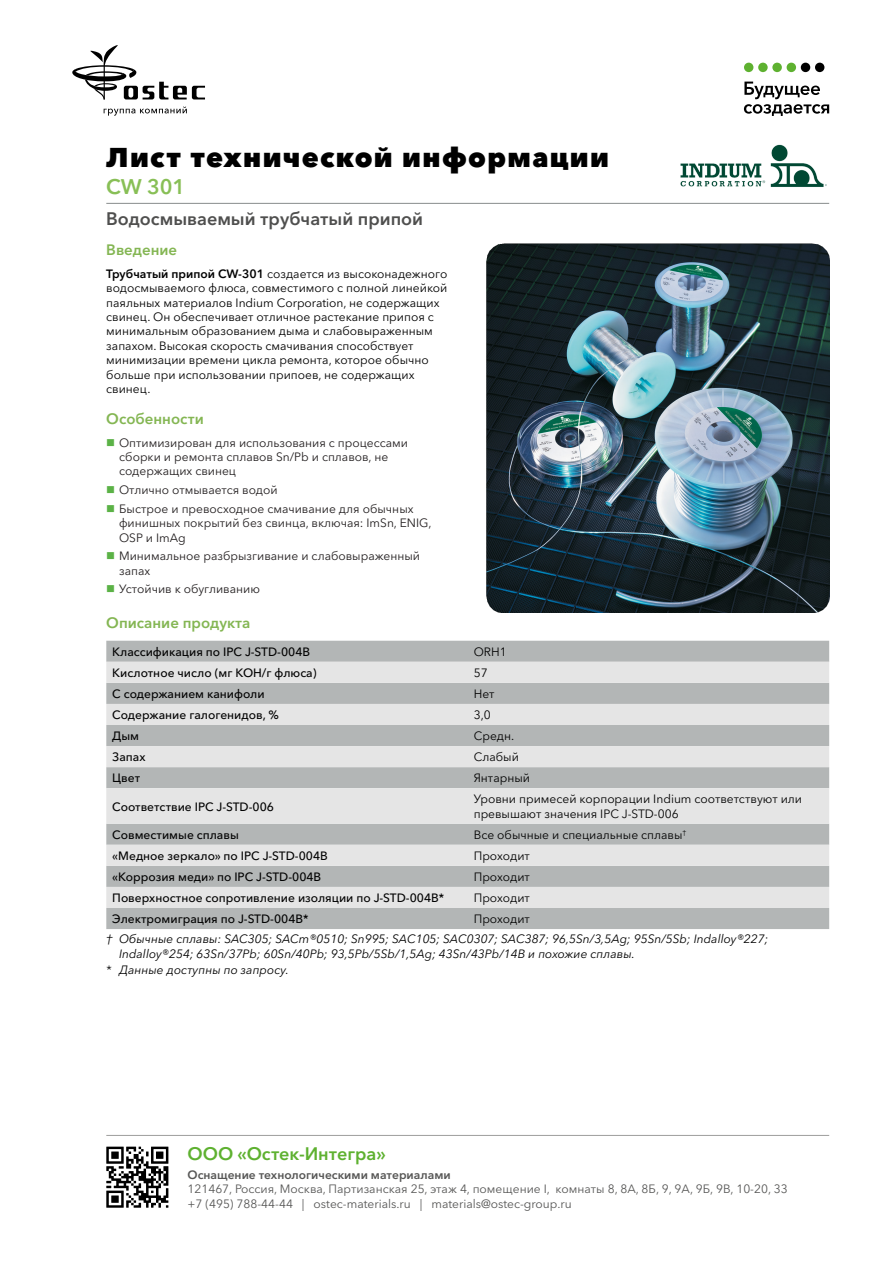
<style>
.page{position:relative;width:893px;height:1263px;background:#fff}
.page>*{position:absolute;margin:0;border:0;box-sizing:border-box;transform-origin:0 0}
.t1{font:800 27px "Avenir Next Cyr";letter-spacing:.05em;color:#000}
.Заголовок1{font:600 21px "Avenir Next Cyr";color:#88bf56}
.Заголовок2{font:600 18px "Avenir Next Cyr";color:#4f4f4e}
.t2{font:600 18px "Avenir Next Cyr";color:#5eb130}
.Заголовок3{font:600 15px "Avenir Next Cyr";color:#84b653}
.t3{font:12px/14.4px "Avenir Next Cyr";color:#020202}
.t4{font:500 12px "Avenir Next Cyr";color:#020202}
.t5{font:12px/14.4px "Avenir Next Cyr";color:#231f20}
.t6{font:italic 12px/14.4px "Avenir Next Cyr";color:#020202}
.t7{font:12px/14.4px "Avenir Next Cyr";color:#575756}
.t8{font:600 12px "Avenir Next Cyr";color:#575756}
.s1{font-weight:600}
</style>
<div class="page">
<svg style="left:72px;top:45px;width:133px;height:55px"></svg>
<svg style="left:104px;top:106px;width:83px;height:10px"></svg>
<div style="left:744px;top:63px;width:9px;height:9px;background:#5eb130;border-radius:50%"></div>
<div style="left:758px;top:63px;width:10px;height:9px;background:#5eb130;border-radius:50%"></div>
<div style="left:772px;top:63px;width:10px;height:9px;background:#5eb130;border-radius:50%"></div>
<div style="left:787px;top:63px;width:9px;height:9px;background:#5eb130;border-radius:50%"></div>
<div style="left:801px;top:63px;width:9px;height:9px;background:#000;border-radius:50%"></div>
<div style="left:815px;top:63px;width:9px;height:9px;background:#000;border-radius:50%"></div>
<svg style="left:744px;top:82px;width:85px;height:34px"></svg>
<hr style="left:106px;top:1135px;width:723px;height:1px;background:#9d9d9c">
<svg style="left:106px;top:1146px;width:62px;height:62px"></svg>
<img style="left:680px;top:144px;width:147px;height:43px">
<hr style="left:106px;top:203px;width:723px;height:1px;background:#888c8c">
<img style="left:487px;top:243px;width:342px;height:369px">
<div style="left:106px;top:641px;width:723px;height:288px;background:#b3b6b6"></div>
<svg style="left:106px;top:662px;width:723px;height:246px;background:#cfd1d1"></svg>
<h1 class="t1" style="left:106px;top:141px;width:504px">Лист технической информации</h1>
<p class="Заголовок1" style="left:106px;top:174px;width:81px">CW 301</p>
<p class="Заголовок2" style="left:106px;top:207px;width:318px">Водосмываемый трубчатый припой</p>
<p class="Заголовок3" style="left:106px;top:240px;width:72px">Введение</p>
<p class="t3" style="left:106px;top:266px;width:343px"><span class="s1">Трубчатый припой CW-301</span> создается из высоконадежного водосмываемого флюса, совместимого с полной линейкой паяльных материалов Indium Corporation, не содержащих свинец. Он обеспечивает отличное растекание припоя с минимальным образованием дыма и слабовыраженным запахом. Высокая скорость смачивания способствует минимизации времени цикла ремонта, которое обычно больше при использовании припоев, не содержащих свинец.</p>
<p class="Заголовок3" style="left:106px;top:409px;width:99px">Особенности</p>
<p class="t5" style="left:119px;top:435px;width:291px">Оптимизирован для использования с процессами сборки и ремонта сплавов Sn/Pb и сплавов, не содержащих свинец</p>
<p class="t5" style="left:119px;top:483px;width:160px">Отлично отмывается водой</p>
<p class="t5" style="left:119px;top:501px;width:314px">Быстрое и превосходное смачивание для обычных финишных покрытий без свинца, включая: ImSn, ENIG,<br>OSP и ImAg</p>
<p class="t5" style="left:119px;top:549px;width:302px">Минимальное разбрызгивание и слабовыраженный запах</p>
<p class="t5" style="left:119px;top:582px;width:142px">Устойчив к обугливанию</p>
<p class="Заголовок3" style="left:106px;top:614px;width:146px">Описание продукта</p>
<p class="t4" style="left:112px;top:644px;width:199px">Классификация по IPC J-STD-004B</p>
<p class="t3" style="left:474px;top:644px;width:34px">ORH1</p>
<p class="t4" style="left:112px;top:665px;width:206px">Кислотное число (мг KOH/г флюса)</p>
<p class="t3" style="left:474px;top:665px;width:15px">57</p>
<p class="t4" style="left:112px;top:686px;width:154px">С содержанием канифоли</p>
<p class="t3" style="left:474px;top:686px;width:22px">Нет</p>
<p class="t4" style="left:112px;top:708px;width:168px">Содержание галогенидов, %</p>
<p class="t3" style="left:474px;top:708px;width:19px">3,0</p>
<p class="t4" style="left:112px;top:729px;width:28px">Дым</p>
<p class="t3" style="left:474px;top:729px;width:42px">Средн.</p>
<p class="t4" style="left:112px;top:750px;width:35px">Запах</p>
<p class="t3" style="left:474px;top:750px;width:47px">Слабый</p>
<p class="t4" style="left:112px;top:771px;width:29px">Цвет</p>
<p class="t3" style="left:474px;top:771px;width:58px">Янтарный</p>
<p class="t4" style="left:112px;top:799px;width:163px">Соответствие IPC J-STD-006</p>
<p class="t3" style="left:474px;top:792px;width:330px">Уровни примесей корпорации Indium соответствуют или превышают значения IPC J-STD-006</p>
<p class="t4" style="left:112px;top:827px;width:128px">Совместимые сплавы</p>
<p class="t3" style="left:474px;top:827px;width:214px">Все обычные и специальные сплавы<sup>†</sup></p>
<p class="t4" style="left:112px;top:848px;width:217px">«Медное зеркало» по IPC J-STD-004B</p>
<p class="t3" style="left:474px;top:848px;width:58px">Проходит</p>
<p class="t4" style="left:112px;top:869px;width:211px">«Коррозия меди» по IPC J-STD-004B</p>
<p class="t3" style="left:474px;top:869px;width:58px">Проходит</p>
<p class="t4" style="left:112px;top:890px;width:333px">Поверхностное сопротивление изоляции по J-STD-004B*</p>
<p class="t3" style="left:474px;top:891px;width:58px">Проходит</p>
<p class="t4" style="left:112px;top:912px;width:198px">Электромиграция по J-STD-004B*</p>
<p class="t3" style="left:474px;top:912px;width:58px">Проходит</p>
<p class="t6" style="left:119px;top:932px;width:651px;text-indent:-13px">† Обычные сплавы: SAC305; SACm®0510; Sn995; SAC105; SAC0307; SAC387; 96,5Sn/3,5Ag; 95Sn/5Sb; Indalloy®227;<br>Indalloy®254; 63Sn/37Pb; 60Sn/40Pb; 93,5Pb/5Sb/1,5Ag; 43Sn/43Pb/14B и похожие сплавы.</p>
<p class="t6" style="left:106px;top:963px;width:184px">* Данные доступны по запросу.</p>
<h3 class="t2" style="left:188px;top:1143px;width:200px">ООО «Остек-Интегра»</h3>
<p class="t8" style="left:188px;top:1167px;width:265px">Оснащение технологическими материалами</p>
<p class="t7" style="left:188px;top:1182px;width:602px">121467, Россия, Москва, Партизанская 25, этаж 4, помещение I, комнаты 8, 8А, 8Б, 9, 9А, 9Б, 9В, 10-20, 33 +7 (495) 788-44-44 | ostec-materials.ru | materials@ostec-group.ru</p>
</div>
